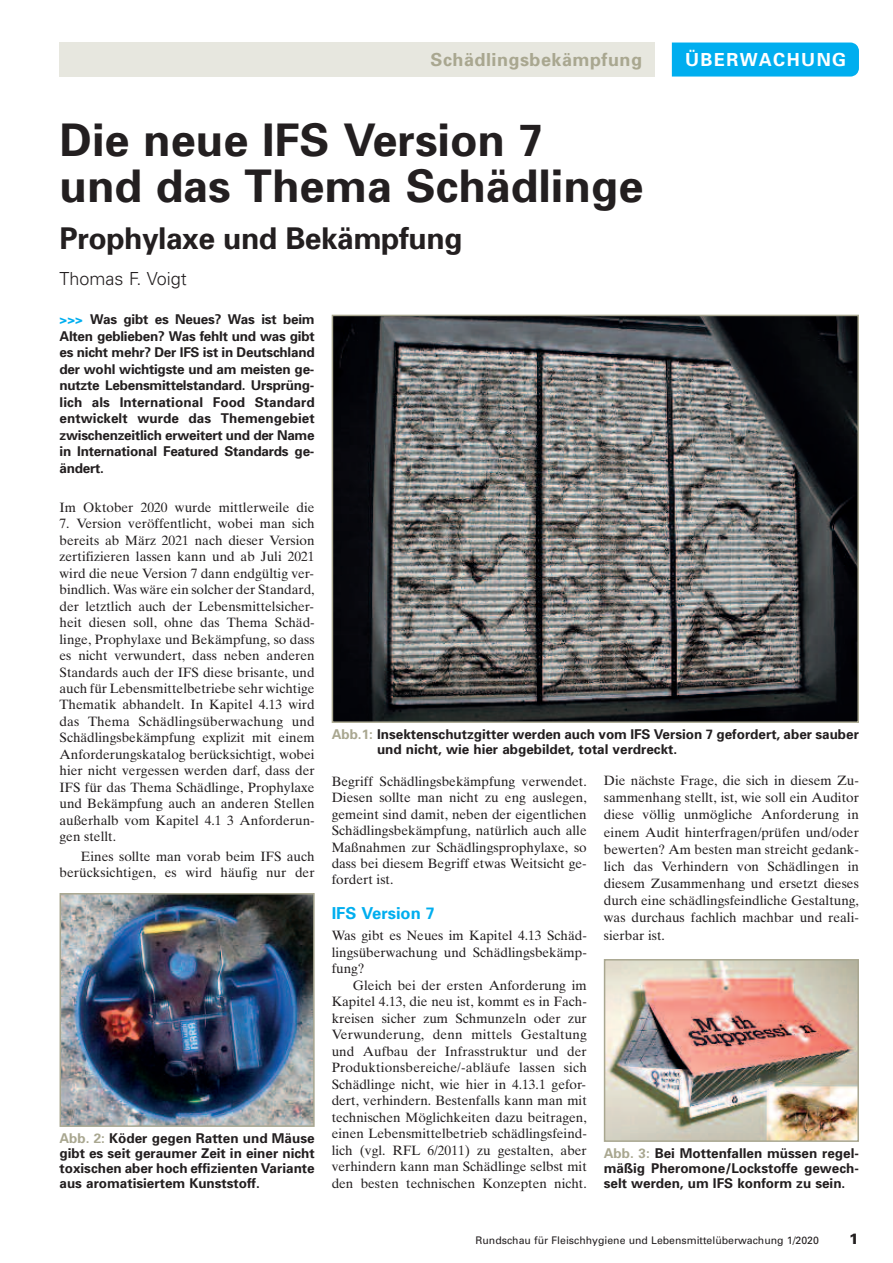
<style>
.page{position:relative;width:893px;height:1263px;background:#fff}
.page>*{position:absolute;margin:0;border:0;box-sizing:border-box;transform-origin:0 0}
.t1{font:700 45px/46.5px "Univers";color:#231f20}
.t2{font:700 30px "Univers";letter-spacing:-.015em;color:#231f20}
.t3{font:700 18px "Univers";letter-spacing:.03em;color:#a9a790}
.t4{font:300 18px "Univers";color:#231f20}
.t5{font:700 18px "Univers";letter-spacing:.085em;color:#fff}
.t6{font:700 16.5px "Univers";color:#00aeef}
.t7{font:900 15px "Univers";color:#231f20}
.t8{font:13.5px/16.5px "Times Ten";color:#231f20;text-align:justify}
.t9{font:700 13.5px/16.5px "Univers";color:#231f20;text-align:justify}
.t10{font:10.5px "Univers";color:#231f20}
.s1{color:#00aeef}
.s2{color:#a9a790}
</style>
<div class="page">
<div style="left:60px;top:43px;width:595px;height:34px;background:#e7e7df"></div>
<div style="left:672px;top:43px;width:187px;height:34px;background:#00aeef"></div>
<img style="left:335px;top:318px;width:521px;height:402px">
<div style="left:332px;top:315px;width:527px;height:408px;border:2px solid #a9a790"></div>
<img style="left:63px;top:896px;width:249px;height:228px">
<div style="left:60px;top:893px;width:255px;height:234px;border:2px solid #a9a790"></div>
<img style="left:607px;top:962px;width:249px;height:177px">
<div style="left:604px;top:959px;width:255px;height:183px;border:2px solid #a9a790"></div>
<h3 class="t3" style="left:431px;top:53px;width:213px">Schädlingsbekämpfung</h3>
<h3 class="t5" style="left:685px;top:53px;width:163px">ÜBERWACHUNG</h3>
<h1 class="t1" style="left:60px;top:121px;width:585px">Die neue IFS Version 7<br>und das Thema Schädlinge</h1>
<h2 class="t2" style="left:60px;top:227px;width:405px">Prophylaxe und Bekämpfung</h2>
<h3 class="t4" style="left:60px;top:272px;width:129px">Thomas F. Voigt</h3>
<p class="t9" style="left:60px;top:313px;width:257px"><span class="s1">&gt;&gt;&gt;</span> Was gibt es Neues? Was ist beim Alten geblieben? Was fehlt und was gibt es nicht mehr? Der IFS ist in Deutschland der wohl wichtigste und am meisten ge&shy;nutzte Lebensmittelstandard. Ursprüng&shy;lich als International Food Standard entwickelt wurde das Themengebiet zwischenzeitlich erweitert und der Name in International Featured Standards ge&shy;ändert.</p>
<p class="t8" style="left:60px;top:500px;width:257px">Im Oktober 2020 wurde mittlerweile die</p>
<p class="t8" style="left:60px;top:517px;width:257px">7. Version veröffentlicht, wobei man sich bereits ab März 2021 nach dieser Version zertifizieren lassen kann und ab Juli 2021 wird die neue Version 7 dann endgültig ver&shy;bindlich. Was wäre ein solcher der Standard, der letztlich auch der Lebensmittelsicher&shy;heit diesen soll, ohne das Thema Schäd&shy;linge, Prophylaxe und Bekämpfung, so dass es nicht verwundert, dass neben anderen Standards auch der IFS diese brisante, und auch für Lebensmittelbetriebe sehr wichtige Thematik abhandelt. In Kapitel 4.13 wird das Thema Schädlingsüberwachung und Schädlingsbekämpfung explizit mit einem Anforderungskatalog berücksichtigt, wobei hier nicht vergessen werden darf, dass der IFS für das Thema Schädlinge, Prophylaxe und Bekämpfung auch an anderen Stellen außerhalb vom Kapitel 4.1 3 Anforderun&shy;gen stellt.</p>
<p class="t8" style="left:60px;top:849px;width:257px;text-align:right">Eines sollte man vorab beim IFS auch berücksichtigen, es wird häufig nur der</p>
<p class="t9" style="left:60px;top:1132px;width:257px;line-height:15px"><span class="s2">Abb. 2:</span> Köder gegen Ratten und Mäuse gibt es seit geraumer Zeit in einer nicht toxischen aber hoch effizienten Variante aus aromatisiertem Kunststoff.</p>
<p class="t9" style="left:377px;top:728px;width:483px;line-height:15px;text-indent:-45px"><span class="s2">Abb.1:</span> Insektenschutzgitter werden auch vom IFS Version 7 gefordert, aber sauber und nicht, wie hier abgebildet, total verdreckt.</p>
<p class="t8" style="left:332px;top:774px;width:257px">Begriff Schädlingsbekämpfung verwendet.<br>Diesen sollte man nicht zu eng auslegen, gemeint sind damit, neben der eigentlichen Schädlingsbekämpfung, natürlich auch alle Maßnahmen zur Schädlingsprophylaxe, so dass bei diesem Begriff etwas Weitsicht ge&shy;fordert ist.</p>
<p class="t6" style="left:332px;top:907px;width:105px">IFS Version 7</p>
<p class="t8" style="left:332px;top:929px;width:257px">Was gibt es Neues im Kapitel 4.13 Schäd&shy;lingsüberwachung und Schädlingsbekämp&shy;fung?</p>
<p class="t8" style="left:332px;top:978px;width:257px;text-indent:21px">Gleich bei der ersten Anforderung im Kapitel 4.13, die neu ist, kommt es in Fach&shy;kreisen sicher zum Schmunzeln oder zur Verwunderung, denn mittels Gestaltung und Aufbau der Infrasstruktur und der Produktionsbereiche/-abläufe lassen sich Schädlinge nicht, wie hier in 4.13.1 gefor&shy;dert, verhindern. Bestenfalls kann man mit technischen Möglichkeiten dazu beitragen, einen Lebensmittelbetrieb schädlingsfeind&shy;lich (vgl. RFL 6/2011) zu gestalten, aber verhindern kann man Schädlinge selbst mit den besten technischen Konzepten nicht.</p>
<p class="t8" style="left:604px;top:773px;width:257px;line-height:17.1px">Die nächste Frage, die sich in diesem Zu&shy;sammenhang stellt, ist, wie soll ein Auditor diese völlig unmögliche Anforderung in einem Audit hinterfragen/prüfen und/oder bewerten? Am besten man streicht gedank&shy;lich das Verhindern von Schädlingen in diesem Zusammenhang und ersetzt dieses durch eine schädlingsfeindliche Gestaltung, was durchaus fachlich machbar und reali&shy;sierbar ist.</p>
<p class="t9" style="left:604px;top:1147px;width:257px;line-height:15px"><span class="s2">Abb. 3:</span> Bei Mottenfallen müssen regel&shy;mäßig Pheromone/Lockstoffe gewech&shy;selt werden, um IFS konform zu sein.</p>
<p class="t10" style="left:476px;top:1236px;width:345px">Rundschau für Fleischhygiene und Lebensmittelüberwachung 1/2020</p>
<p class="t7" style="left:849px;top:1233px;width:12px">1</p>
</div>
